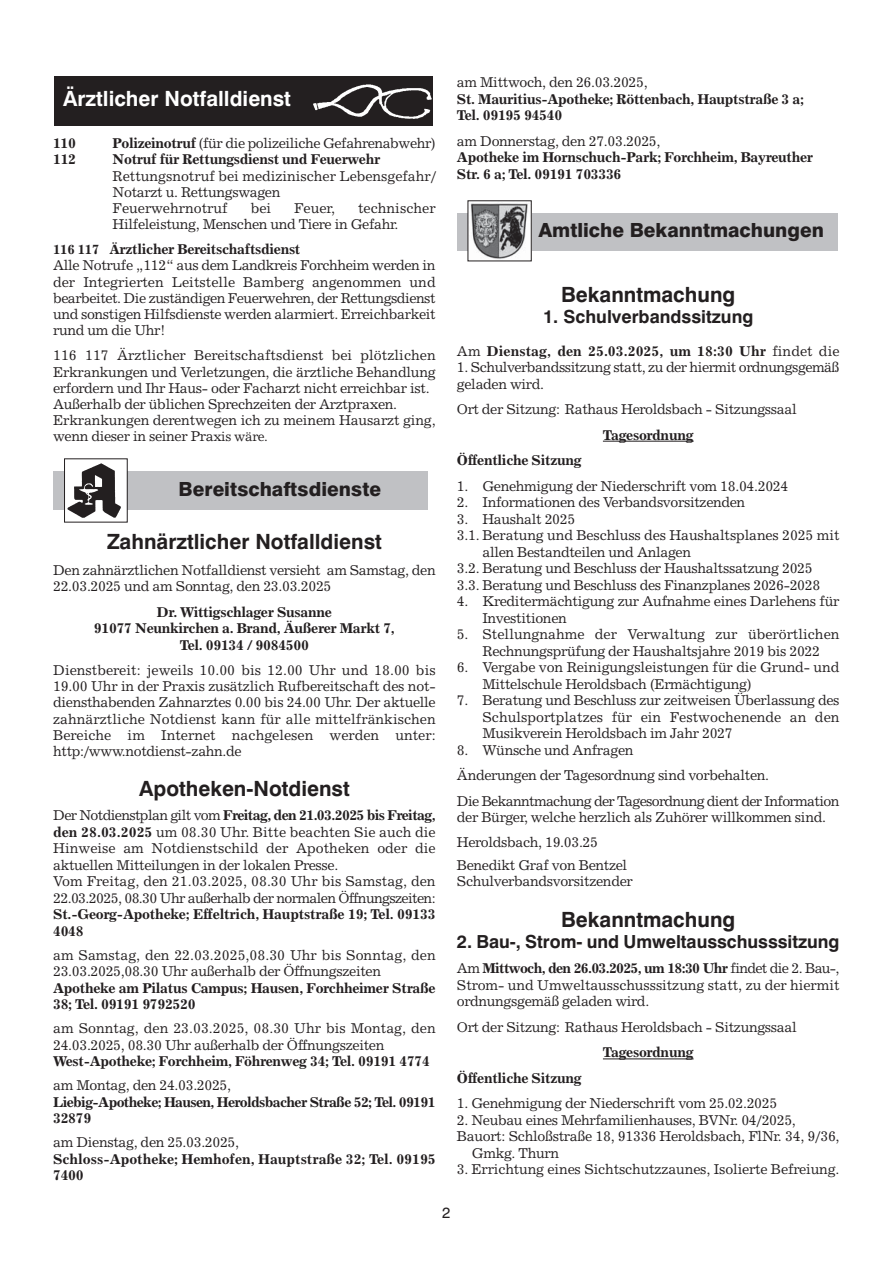
<style>
.page{position:relative;width:893px;height:1263px;background:#fff}
.page>*{position:absolute;margin:0;border:0;box-sizing:border-box;transform-origin:0 0}
.t1{font:700 21px "Swiss 721 BT";color:#231f20}
.t2{font:700 21px "Swiss 721 BT";color:#fff}
.t3{font:800 19.5px "Swiss 721 BT";color:#231f20}
.t4{font:700 18px "Swiss 721 BT";color:#231f20}
.t5{font:15px "Swiss 721 BT";color:#231f20}
.t6{font:14.25px/16.2px "Excelsior";letter-spacing:-.025em;color:#231f20}
.t7{font:700 14.25px/16.5px "Excelsior";letter-spacing:-.025em;color:#231f20}
.t8{font:14.25px/16.5px "Excelsior";color:#231f20}
.t9{font:14.25px/16.2px "Excelsior";letter-spacing:-.005em;color:#231f20}
.t10{font:700 14.25px/16.5px "Excelsior";letter-spacing:-.045em;color:#231f20}
.t11{font:700 14.25px/16.5px "Excelsior";letter-spacing:-.005em;color:#231f20}
.t12{font:700 14.25px "Excelsior";color:#231f20}
.s1{font-weight:700}
.s2{font-weight:700;font-size:13.5px}
.s3{font-size:13.5px}
.s4{font-weight:400}
</style>
<div class="page">
<hr style="left:603px;top:441px;width:90px;height:1px;background:#231f20">
<hr style="left:603px;top:1059px;width:90px;height:1px;background:#231f20">
<div style="left:457px;top:213px;width:380px;height:37px;background:#c0c1c4"></div>
<img style="left:470px;top:203px;width:59px;height:56px">
<div style="left:55px;top:77px;width:378px;height:49px;background:#231f20"></div>
<img style="left:313px;top:84px;width:119px;height:35px">
<div style="left:53px;top:472px;width:375px;height:38px;background:#c0c1c4"></div>
<img style="left:66px;top:463px;width:59px;height:55px">
<h1 class="t2" style="left:63px;top:89px;width:229px">Ärztlicher Notfalldienst</h1>
<p class="t7" style="left:53px;top:136px;width:24px">110</p>
<p class="t6" style="left:112px;top:136px;width:325px"><span class="s1">Polizeinotruf</span> (für die polizeiliche Gefahrenabwehr)</p>
<p class="t7" style="left:53px;top:152px;width:25px">112</p>
<p class="t7" style="left:113px;top:152px;width:269px">Notruf für Rettungsdienst und Feuerwehr</p>
<p class="t9" style="left:113px;top:169px;width:325px">Rettungsnotruf bei medizinischer Lebensgefahr/<br>Notarzt u. Rettungswagen<br>Feuerwehrnotruf</p>
<p class="t6" style="left:113px;top:201px;width:325px;text-indent:245px">technischer<br>Hilfeleistung, Menschen und Tiere in Gefahr.</p>
<p class="t6" style="left:53px;top:242px;width:384px"><span class="s2">116 117 Ä</span><span class="s1">rztlicher Bereitschaftsdienst<br></span>Alle Notrufe „112“ aus dem Landkreis Forchheim werden in der Integrierten Leitstelle Bamberg angenommen und bearbeitet. Die zuständigen Feuerwehren, der Rettungsdienst und sonstigen Hilfsdienste werden alarmiert. Erreichbarkeit rund um die Uhr!</p>
<p class="t6" style="left:53px;top:349px;width:384px">116 117 Ärztlicher Bereitschaftsdienst bei plötzlichen Erkrankungen und Verletzungen, die ärztliche Behandlung erfordern und Ihr Haus- oder Facharzt nicht erreichbar ist.<br>Außerhalb der üblichen Sprechzeiten der Arztpraxen.<br>Erkrankungen derentwegen ich zu meinem Hausarzt ging, wenn dieser in seiner Pra<span class="s3">xis wäre.</span></p>
<p class="t6" style="left:251px;top:201px;width:22px">bei</p>
<p class="t6" style="left:294px;top:201px;width:43px">Feuer,</p>
<h2 class="t3" style="left:179px;top:481px;width:204px">Bereitschaftsdienste</h2>
<h1 class="t1" style="left:107px;top:533px;width:276px">Zahnärztlicher Notfalldienst</h1>
<p class="t6" style="left:53px;top:563px;width:384px">Den zahnärztlichen Notfalldienst versieht am Samstag, den<br>22.03.2025 und am Sonntag, den 23.03.2025</p>
<p class="t7" style="left:94px;top:605px;width:302px;text-align:center">Dr. Wittigschlager Susanne<br>91077 Neunkirchen a. Brand, Äußerer Markt 7,<br>Tel. 09134 / 9084500</p>
<p class="t6" style="left:53px;top:663px;width:384px;text-align:justify">Dienstbereit: jeweils 10.00 bis 12.00 Uhr und 18.00 bis 19.00 Uhr in der Praxis zusätzlich Rufbereitschaft des not&shy;diensthabenden Zahnarztes 0.00 bis 24.00 Uhr. Der aktuelle zahnärztliche Notdienst kann für alle mittelfränkischen Bereiche im Internet nachgelesen werden unter: http:/www.notdienst-zahn.de</p>
<h1 class="t1" style="left:139px;top:780px;width:212px">Apotheken-Notdienst</h1>
<p class="t8" style="left:53px;top:809px;width:384px">Der Notdienstplan gilt vom <span class="s1">Freitag, den 21.03.2025 bis Freitag, den 28.03.2025</span> um 08.30 Uhr. Bitte beachten Sie auch die Hinweise am Notdienstschild der Apotheken oder die aktuellen Mitteilungen in der lokalen Presse.<br>Vom Freitag, den 21.03.2025, 08.30 Uhr bis Samstag, den 22.03.2025, 08.30 Uhr außerhalb der normalen Öffnungszeiten:</p>
<p class="t7" style="left:53px;top:907px;width:384px">St.-Georg-Apotheke; Effeltrich, Hauptstraße 19; Tel. 09133<br>4048</p>
<p class="t6" style="left:53px;top:948px;width:384px">am Samstag, den 22.03.2025,08.30 Uhr bis Sonntag, den<br>23.03.2025,08.30 Uhr außerhalb der Öffnungszeiten</p>
<p class="t7" style="left:53px;top:981px;width:384px">Apotheke am Pilatus Campus; Hausen, Forchheimer Straße<br>38; Tel. 09191 9792520</p>
<p class="t6" style="left:53px;top:1021px;width:384px">am Sonntag, den 23.03.2025, 08.30 Uhr bis Montag, den<br>24.03.2025, 08.30 Uhr außerhalb der Öffnungszeiten</p>
<p class="t7" style="left:53px;top:1054px;width:378px">West-Apotheke; Forchheim, Föhrenweg 34; Tel. 09191 4774</p>
<p class="t6" style="left:53px;top:1079px;width:180px">am Montag, den 24.03.2025,</p>
<p class="t10" style="left:53px;top:1095px;width:384px">Liebig-Apotheke; Hausen, Heroldsbacher Straße 52; Tel. 09191<br>32879</p>
<p class="t6" style="left:53px;top:1136px;width:187px">am Dienstag, den 25.03.2025,</p>
<p class="t11" style="left:53px;top:1152px;width:384px">Schloss-Apotheke; Hemhofen, Hauptstraße 32; Tel. 09195<br>7400</p>
<p class="t6" style="left:457px;top:75px;width:192px">am Mittwoch, den 26.03.2025,</p>
<p class="t7" style="left:457px;top:92px;width:349px">St. Mauritius-Apotheke; Röttenbach, Hauptstraße 3 a;<br>Tel. 09195 94540</p>
<p class="t6" style="left:457px;top:134px;width:205px">am Donnerstag, den 27.03.2025,</p>
<p class="t7" style="left:457px;top:150px;width:358px">Apotheke im Hornschuch-Park; Forchheim, Bayreuther<br>Str. 6 a; Tel. 09191 703336</p>
<h2 class="t3" style="left:538px;top:221px;width:287px">Amtliche Bekanntmachungen</h2>
<h1 class="t1" style="left:561px;top:285px;width:176px">Bekanntmachung</h1>
<p class="t4" style="left:543px;top:309px;width:212px">1. Schulverbandssitzung</p>
<p class="t12" style="left:457px;top:345px;width:384px"><span class="s4">Am</span> Dienstag, den 25.03.2025, um 18:30 Uhr <span class="s4">findet die</span></p>
<p class="t6" style="left:457px;top:360px;width:384px">1. Schulverbandssitzung statt, zu der hiermit ordnungsgemäß geladen wird.</p>
<p class="t6" style="left:457px;top:402px;width:341px">Ort der Sitzung: Rathaus Heroldsbach - Sitzungssaal</p>
<p class="t7" style="left:603px;top:428px;width:92px">Tagesordnung</p>
<p class="t7" style="left:457px;top:453px;width:126px">Öffentliche Sitzung</p>
<p class="t6" style="left:457px;top:479px;width:333px">1. Genehmigung der Niederschrift vom 18.04.2024</p>
<p class="t6" style="left:457px;top:495px;width:290px">2. Informationen des Verbandsvorsitzenden</p>
<p class="t6" style="left:457px;top:512px;width:120px">3. Haushalt 2025</p>
<p class="t6" style="left:457px;top:528px;width:384px">3.1. Beratung und Beschluss des Haushaltsplanes 2025 mit</p>
<p class="t6" style="left:482px;top:545px;width:210px">allen Bestandteilen und Anlagen</p>
<p class="t6" style="left:457px;top:561px;width:357px">3.2. Beratung und Beschluss der Haushaltssatzung 2025</p>
<p class="t6" style="left:457px;top:578px;width:365px">3.3. Beratung und Beschluss des Finanzplanes 2026-2028</p>
<p class="t6" style="left:482px;top:594px;width:358px;text-indent:-25px">4. Kreditermächtigung zur Aufnahme eines Darlehens für<br>Investitionen</p>
<p class="t6" style="left:457px;top:627px;width:384px;text-align:center">5. Stellungnahme der Verwaltung zur überörtlichen<br>Rechnungsprüfung der Haushaltsjahre 2019 bis 2022</p>
<p class="t6" style="left:482px;top:660px;width:358px;text-indent:-25px">6. Vergabe von Reinigungsleistungen für die Grund- und<br>Mittelschule Heroldsbach (Ermächtigung)</p>
<p class="t6" style="left:482px;top:693px;width:359px;text-align:justify;text-indent:-25px">7. Beratung und Beschluss zur zeitweisen Überlassung des Schulsportplatzes für ein Festwochenende an den Musikverein Heroldsbach im Jahr 2027</p>
<p class="t6" style="left:457px;top:738px;width:384px;line-height:25.5px">8. Wünsche und Anfragen<br>Änderungen der Tagesordnung sind vorbehalten.<br>Die Bekanntmachung der Tagesordnung dient der Information</p>
<p class="t6" style="left:457px;top:806px;width:370px;line-height:25.5px">der Bürger, welche herzlich als Zuhörer willkommen sind.<br>Heroldsbach, 19.03.25</p>
<p class="t6" style="left:457px;top:858px;width:177px">Benedikt Graf von Bentzel<br>Schulverbandsvorsitzender</p>
<h1 class="t1" style="left:561px;top:910px;width:176px">Bekanntmachung</h1>
<p class="t4" style="left:457px;top:934px;width:384px">2. Bau-, Strom- und Umweltausschusssitzung</p>
<p class="t6" style="left:457px;top:961px;width:384px;text-align:justify">Am <span class="s1">Mittwoch, den 26.03.2025, um 18:30 Uhr</span> findet die 2. Bau-, Strom- und Umweltausschusssitzung statt, zu der hiermit ordnungsgemäß geladen wird.</p>
<p class="t6" style="left:457px;top:1020px;width:341px">Ort der Sitzung: Rathaus Heroldsbach - Sitzungssaal</p>
<p class="t7" style="left:603px;top:1045px;width:92px">Tagesordnung</p>
<p class="t7" style="left:457px;top:1071px;width:126px">Öffentliche Sitzung</p>
<p class="t6" style="left:457px;top:1097px;width:322px">1. Genehmigung der Niederschrift vom 25.02.2025</p>
<p class="t6" style="left:457px;top:1113px;width:340px">2. Neubau eines Mehrfamilienhauses, BVNr. 04/2025,</p>
<p class="t6" style="left:457px;top:1130px;width:384px">Bauort: Schloßstraße 18, 91336 Heroldsbach, FlNr. 34, 9/36,</p>
<p class="t6" style="left:472px;top:1146px;width:89px">Gmkg. Thurn</p>
<p class="t6" style="left:457px;top:1163px;width:384px">3. Errichtung eines Sichtschutzzaunes, Isolierte Befreiung.</p>
<p class="t5" style="left:442px;top:1204px;width:10px">2</p>
</div>
